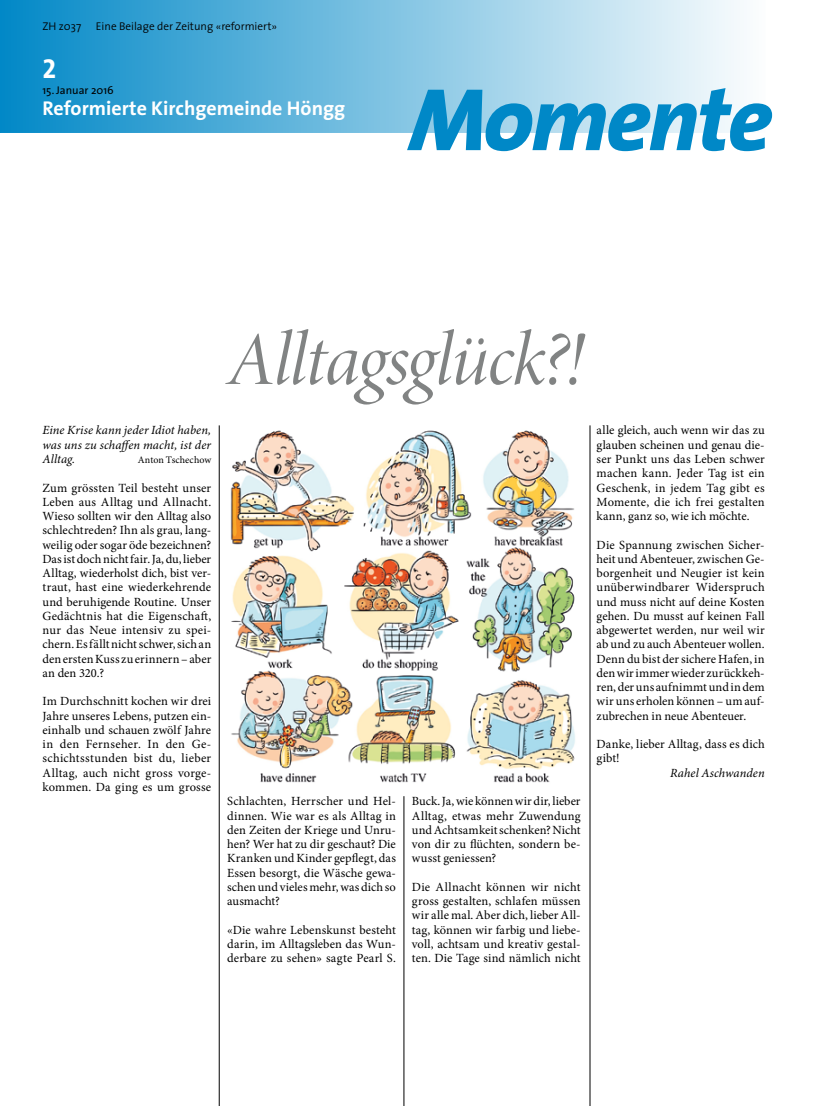
<style>
.page{position:relative;width:815px;height:1106px;background:#fff}
.page>*{position:absolute;margin:0;border:0;box-sizing:border-box;transform-origin:0 0}
.t1{font:italic 800 92px "The Sans";letter-spacing:-.03em;color:#0088c7}
.t2{font:76.25px "Minion Pro It Disp";letter-spacing:-.02em;color:#818383}
.t3{font:27.5px "The Sans Bold Caps";color:#fff}
.t4{font:700 20px "The Sans";color:#fff}
.t5{font:12.5px/14.2px "Minion Pro";letter-spacing:.005em;color:#000;text-align:justify}
.t6{font:italic 12.5px/14.2px "Minion Pro";letter-spacing:.005em;color:#000;text-align:justify}
.t7{font:300 11.25px "The Sans";color:#000}
.t8{font:11.25px "The Sans";color:#000}
.t9{font:10px "Minion Pro";letter-spacing:.005em;color:#000}
.s1{font-size:89.5px}
</style>
<div class="page">
<img style="left:230px;top:430px;width:345px;height:353px">
<svg style="left:0;top:0;width:740px;height:133px;background:#7ac0e1"></svg>
<hr style="left:219px;top:425px;width:1px;height:681px;background:#000">
<hr style="left:590px;top:425px;width:1px;height:681px;background:#000">
<hr style="left:404px;top:796px;width:1px;height:310px;background:#000">
<p class="t7" style="left:42px;top:17px;width:40px">ZH z037</p>
<p class="t7" style="left:96px;top:17px;width:183px">Eine Beilage der Zeitung «reformiert»</p>
<h3 class="t3" style="left:42px;top:46px;width:15px">2</h3>
<p class="t8" style="left:42px;top:81px;width:73px">15. Januar 2016</p>
<h3 class="t4" style="left:42px;top:92px;width:304px">Reformierte Kirchgemeinde Höngg</h3>
<h1 class="t1" style="left:409px;top:42px;width:365px"><span class="s1">M</span>omente</h1>
<p class="t6" style="left:42px;top:424px;width:170px">Eine Krise kann jeder Idiot haben, was uns zu schaffen macht, ist der Alltag.</p>
<p class="t9" style="left:138px;top:453px;width:75px">Anton Tschechow</p>
<p class="t5" style="left:42px;top:480px;width:170px">Zum grössten Teil besteht unser Leben aus Alltag und Allnacht.<br>Wieso sollten wir den Alltag also schlechtreden? Ihn als grau, lang&shy;weilig oder sogar öde bezeichnen?<br>Das ist doch nicht fair. Ja, du, lieber Alltag, wiederholst dich, bist ver&shy;traut, hast eine wiederkehrende und beruhigende Routine. Unser Gedächtnis hat die Eigenschaft, nur das Neue intensiv zu spei&shy;chern. Es fällt nicht schwer, sich an den ersten Kuss zu erinnern – aber an den 320.?</p>
<p class="t5" style="left:42px;top:694px;width:170px">Im Durchschnitt kochen wir drei Jahre unseres Lebens, putzen ein&shy;einhalb und schauen zwölf Jahre in den Fernseher. In den Ge&shy;schichtsstunden bist du, lieber Alltag, auch nicht gross vorge&shy;kommen. Da ging es um grosse</p>
<h2 class="t2" style="left:227px;top:314px;width:359px">Alltagsglück?!</h2>
<p class="t5" style="left:227px;top:794px;width:170px">Schlachten, Herrscher und Hel&shy;dinnen. Wie war es als Alltag in den Zeiten der Kriege und Unru&shy;hen? Wer hat zu dir geschaut? Die Kranken und Kinder gepflegt, das Essen besorgt, die Wäsche gewa&shy;schen und vieles mehr, was dich so ausmacht?</p>
<p class="t5" style="left:227px;top:922px;width:170px">«Die wahre Lebenskunst besteht darin, im Alltagsleben das Wun&shy;derbare zu sehen» sagte Pearl S.</p>
<p class="t5" style="left:412px;top:794px;width:170px">Buck. Ja, wie können wir dir, lieber Alltag, etwas mehr Zuwendung und Achtsamkeit schenken? Nicht von dir zu flüchten, sondern be&shy;wusst geniessen?</p>
<p class="t5" style="left:412px;top:879px;width:170px">Die Allnacht können wir nicht gross gestalten, schlafen müssen wir alle mal. Aber dich, lieber All&shy;tag, können wir farbig und liebe&shy;voll, achtsam und kreativ gestal&shy;ten. Die Tage sind nämlich nicht</p>
<p class="t5" style="left:597px;top:423px;width:170px">alle gleich, auch wenn wir das zu glauben scheinen und genau die&shy;ser Punkt uns das Leben schwer machen kann. Jeder Tag ist ein Geschenk, in jedem Tag gibt es Momente, die ich frei gestalten kann, ganz so, wie ich möchte.</p>
<p class="t5" style="left:597px;top:537px;width:170px">Die Spannung zwischen Sicher&shy;heit und Abenteuer, zwischen Ge&shy;borgenheit und Neugier ist kein unüberwindbarer Widerspruch und muss nicht auf deine Kosten gehen. Du musst auf keinen Fall abgewertet werden, nur weil wir ab und zu auch Abenteuer wollen.<br>Denn du bist der sichere Hafen, in den wir immer wieder zurückkeh&shy;ren, der uns aufnimmt und in dem wir uns erholen können – um auf&shy;zubrechen in neue Abenteuer.</p>
<p class="t5" style="left:597px;top:737px;width:170px">Danke, lieber Alltag, dass es dich gibt!</p>
<p class="t6" style="left:670px;top:766px;width:96px">Rahel Aschwanden</p>
</div>
